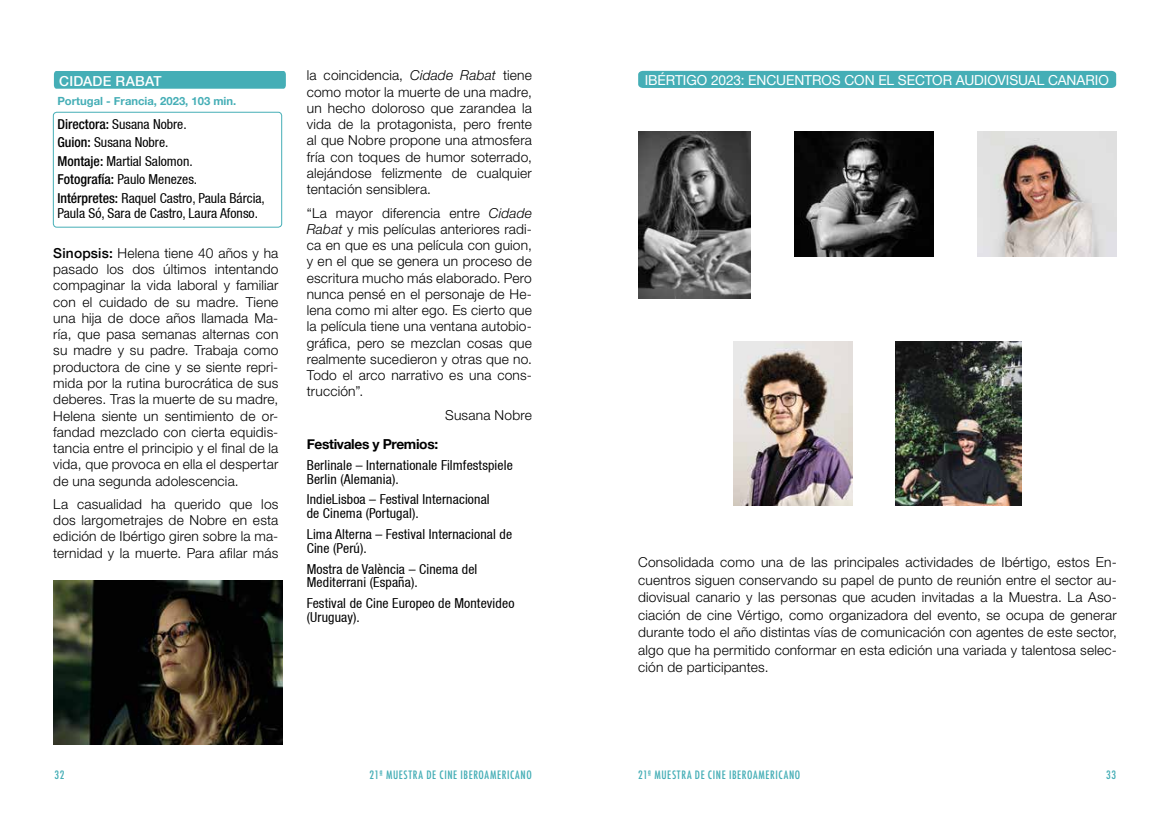
<style>
.page{position:relative;width:1170px;height:815px;background:#fff}
.page>*{position:absolute;margin:0;border:0;box-sizing:border-box;transform-origin:0 0}
.t1{font:300 13.75px/16.2px "Helvetica Neue LT Std";letter-spacing:.01em;color:#000;text-align:justify}
.t2{font:condensed 13.75px/13.8px "Helvetica 57";letter-spacing:.01em;color:#000}
.t3{font:13.75px "Helvetica Neue LT Com";letter-spacing:-.005em;color:#fff}
.t4{font:700 13.75px "Helvetica Neue";letter-spacing:-.025em;color:#000}
.t5{font:500 13.75px "Helvetica Neue LT Com";letter-spacing:.015em;color:#fff}
.t6{font:500 condensed 11.25px "Futura";letter-spacing:.05em;color:#45aeb6}
.t7{font:700 11.25px "Helvetica Neue";color:#45aeb6}
.s1{font-style:italic}
.s2{font-family:"Helvetica Neue LT Std";font-weight:500}
.s3{font-family:"Helvetica Neue";font-weight:500}
</style>
<div class="page">
<div style="left:54px;top:71px;width:232px;height:18px;background:#45aeb6"></div>
<div style="left:53px;top:112px;width:229px;height:115px;border:1px solid #45aeb6;border-radius:4px"></div>
<img style="left:53px;top:580px;width:229px;height:164px">
<div style="left:638px;top:71px;width:478px;height:17px;background:#45aeb6"></div>
<img style="left:638px;top:131px;width:112px;height:168px">
<img style="left:977px;top:131px;width:139px;height:126px">
<img style="left:733px;top:342px;width:119px;height:164px">
<img style="left:895px;top:342px;width:126px;height:164px">
<img style="left:794px;top:131px;width:139px;height:126px">
<p class="t1" style="left:307px;top:67px;width:227px">la coincidencia, <span class="s1">Cidade Rabat</span> tiene como motor la muerte de una madre, un hecho doloroso que zarandea la vida de la protagonista, pero frente al que Nobre propone una atmosfera fría con toques de humor soterrado, alejándose felizmente de cualquier tentación sensiblera.</p>
<p class="t1" style="left:307px;top:204px;width:227px">“La mayor diferencia entre <span class="s1">Cidade Rabat</span> y mis películas anteriores radi&shy;ca en que es una película con guion, y en el que se genera un proceso de escritura mucho más elaborado. Pero nunca pensé en el personaje de He&shy;lena como mi alter ego. Es cierto que la película tiene una ventana autobio&shy;gráfica, pero se mezclan cosas que realmente sucedieron y otras que no.<br>Todo el arco narrativo es una cons&shy;trucción”.</p>
<p class="t1" style="left:445px;top:406px;width:88px">Susana Nobre</p>
<p class="t4" style="left:307px;top:433px;width:133px">Festivales y Premios:</p>
<p class="t2" style="left:307px;top:458px;width:207px">Berlinale – Internationale Filmfestspiele<br>Berlin (Alemania).</p>
<p class="t2" style="left:307px;top:493px;width:184px">IndieLisboa – Festival Internacional de Cinema (Portugal).</p>
<p class="t2" style="left:307px;top:527px;width:207px">Lima Alterna – Festival Internacional de<br>Cine (Perú).</p>
<p class="t2" style="left:307px;top:562px;width:172px">Mostra de València – Cinema del<br>Mediterrani (España).</p>
<p class="t2" style="left:307px;top:596px;width:209px">Festival de Cine Europeo de Montevideo (Uruguay).</p>
<p class="t5" style="left:59px;top:73px;width:104px">CIDADE RABAT</p>
<p class="t3" style="left:644px;top:71px;width:465px">IBÉRTIGO 2023: ENCUENTROS CON EL SECTOR AUDIOVISUAL CANARIO</p>
<p class="t7" style="left:57px;top:92px;width:180px">Portugal - Francia, 2023, 103 min.</p>
<p class="t2" style="left:57px;top:114px;width:209px;line-height:18.5px"><span class="s2">Directora:</span> Susana Nobre.<br><span class="s2">Guion:</span> Susana Nobre.<br><span class="s2">Montaje:</span> Martial Salomon.<br><span class="s2">Fotografía:</span> Paulo Menezes.<br><span class="s2">Intérpretes:</span> Raquel Castro, Paula Bárcia,</p>
<p class="t2" style="left:57px;top:206px;width:202px">Paula Só, Sara de Castro, Laura Afonso.</p>
<p class="t1" style="left:53px;top:245px;width:227px"><span class="s3">Sinopsis:</span> Helena tiene 40 años y ha pasado los dos últimos intentando compaginar la vida laboral y familiar con el cuidado de su madre. Tiene una hija de doce años llamada Ma&shy;ría, que pasa semanas alternas con su madre y su padre. Trabaja como productora de cine y se siente repri&shy;mida por la rutina burocrática de sus deberes. Tras la muerte de su madre, Helena siente un sentimiento de or&shy;fandad mezclado con cierta equidis&shy;tancia entre el principio y el final de la vida, que provoca en ella el despertar de una segunda adolescencia.</p>
<p class="t1" style="left:53px;top:496px;width:227px">La casualidad ha querido que los dos largometrajes de Nobre en esta edición de Ibértigo giren sobre la ma&shy;ternidad y la muerte. Para afilar más</p>
<p class="t1" style="left:638px;top:553px;width:480px;line-height:17.5px">Consolidada como una de las principales actividades de Ibértigo, estos En&shy;cuentros siguen conservando su papel de punto de reunión entre el sector au&shy;diovisual canario y las personas que acuden invitadas a la Muestra. La Aso&shy;ciación de cine Vértigo, como organizadora del evento, se ocupa de generar durante todo el año distintas vías de comunicación con agentes de este sector, algo que ha permitido conformar en esta edición una variada y talentosa selec&shy;ción de participantes.</p>
<p class="t6" style="left:54px;top:768px;width:11px">32</p>
<p class="t6" style="left:369px;top:767px;width:164px">21ª MUESTRA DE CINE IBEROAMERICANO</p>
<p class="t6" style="left:638px;top:767px;width:164px">21ª MUESTRA DE CINE IBEROAMERICANO</p>
<p class="t6" style="left:1105px;top:768px;width:11px">33</p>
</div>
